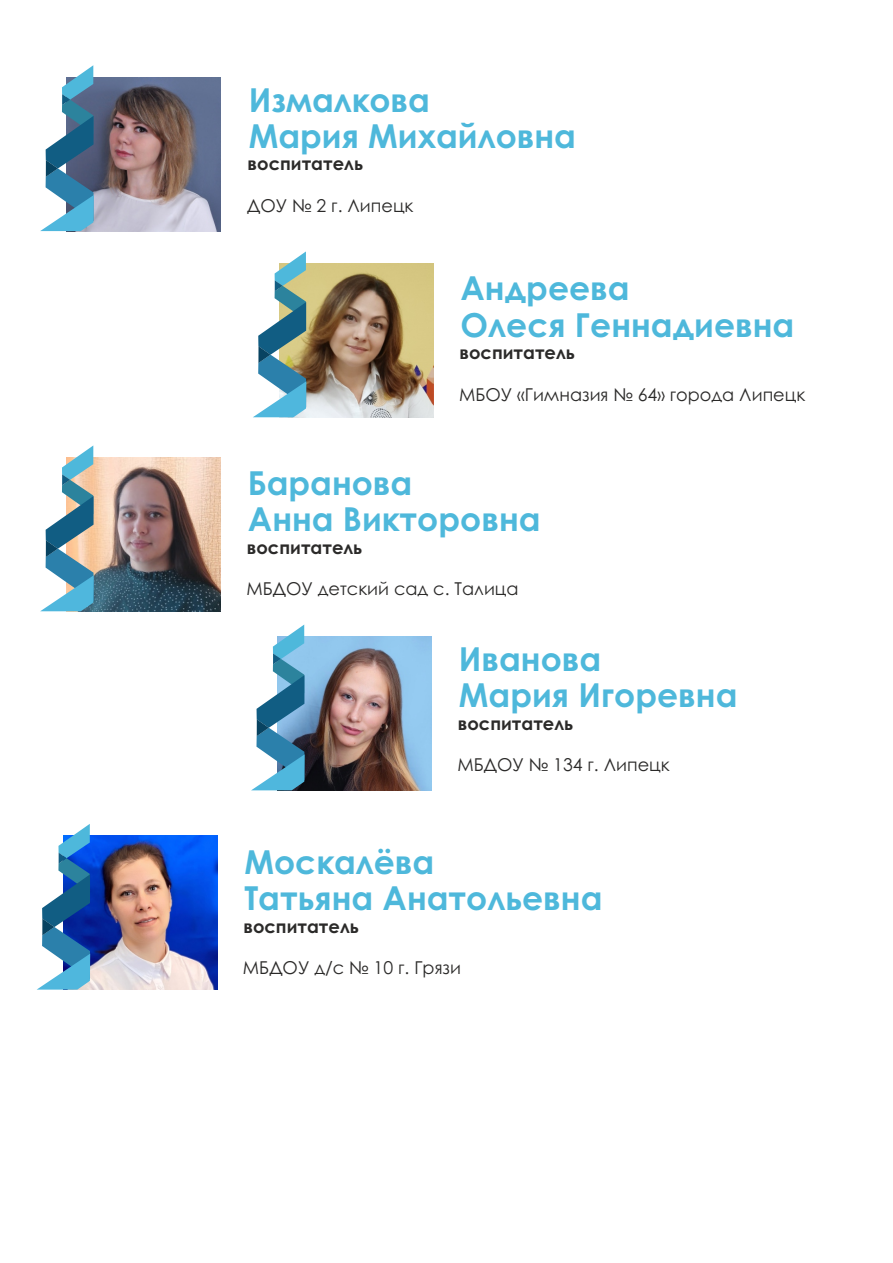
<style>
.page{position:relative;width:893px;height:1263px;background:#fff}
.page>*{position:absolute;margin:0;border:0;box-sizing:border-box;transform-origin:0 0}
.t1{font:700 33px/36px "Century Gothic";color:#4eb8db}
.t2{font:700 18px "Century Gothic";color:#2b2a29}
.t3{font:17.7px "Century Gothic";color:#2b2a29}
</style>
<div class="page">
<img style="left:94px;top:457px;width:127px;height:154px">
<svg style="left:40px;top:445px;width:54px;height:166px"></svg>
<img style="left:306px;top:263px;width:127px;height:154px">
<svg style="left:253px;top:251px;width:53px;height:166px"></svg>
<img style="left:94px;top:77px;width:127px;height:154px">
<svg style="left:40px;top:65px;width:54px;height:166px"></svg>
<img style="left:90px;top:836px;width:127px;height:153px">
<svg style="left:37px;top:824px;width:53px;height:165px"></svg>
<img style="left:305px;top:636px;width:127px;height:154px">
<svg style="left:252px;top:624px;width:53px;height:166px"></svg>
<p class="t1" style="left:249px;top:85px;width:329px">Измалкова<br>Мария Михайловна</p>
<p class="t2" style="left:248px;top:157px;width:117px">воспитатель</p>
<p class="t3" style="left:247px;top:198px;width:168px">ДОУ № 2 г. Липецк</p>
<p class="t1" style="left:461px;top:274px;width:335px">Андреева<br>Олеся Геннадиевна</p>
<p class="t2" style="left:459px;top:345px;width:117px">воспитатель</p>
<p class="t3" style="left:459px;top:387px;width:348px">МБОУ «Гимназия № 64» города Липецк</p>
<p class="t1" style="left:248px;top:468px;width:294px">Баранова<br>Анна Викторовна</p>
<p class="t2" style="left:247px;top:540px;width:117px">воспитатель</p>
<p class="t3" style="left:246px;top:582px;width:274px">МБДОУ детский сад с. Талица</p>
<p class="t1" style="left:459px;top:644px;width:280px">Иванова<br>Мария Игоревна</p>
<p class="t2" style="left:458px;top:716px;width:117px">воспитатель</p>
<p class="t3" style="left:457px;top:758px;width:214px">МБДОУ № 134 г. Липецк</p>
<p class="t1" style="left:244px;top:847px;width:360px">Москалёва<br>Татьяна Анатольевна</p>
<p class="t2" style="left:243px;top:919px;width:117px">воспитатель</p>
<p class="t3" style="left:243px;top:961px;width:220px">МБДОУ д/с № 10 г. Грязи</p>
</div>
